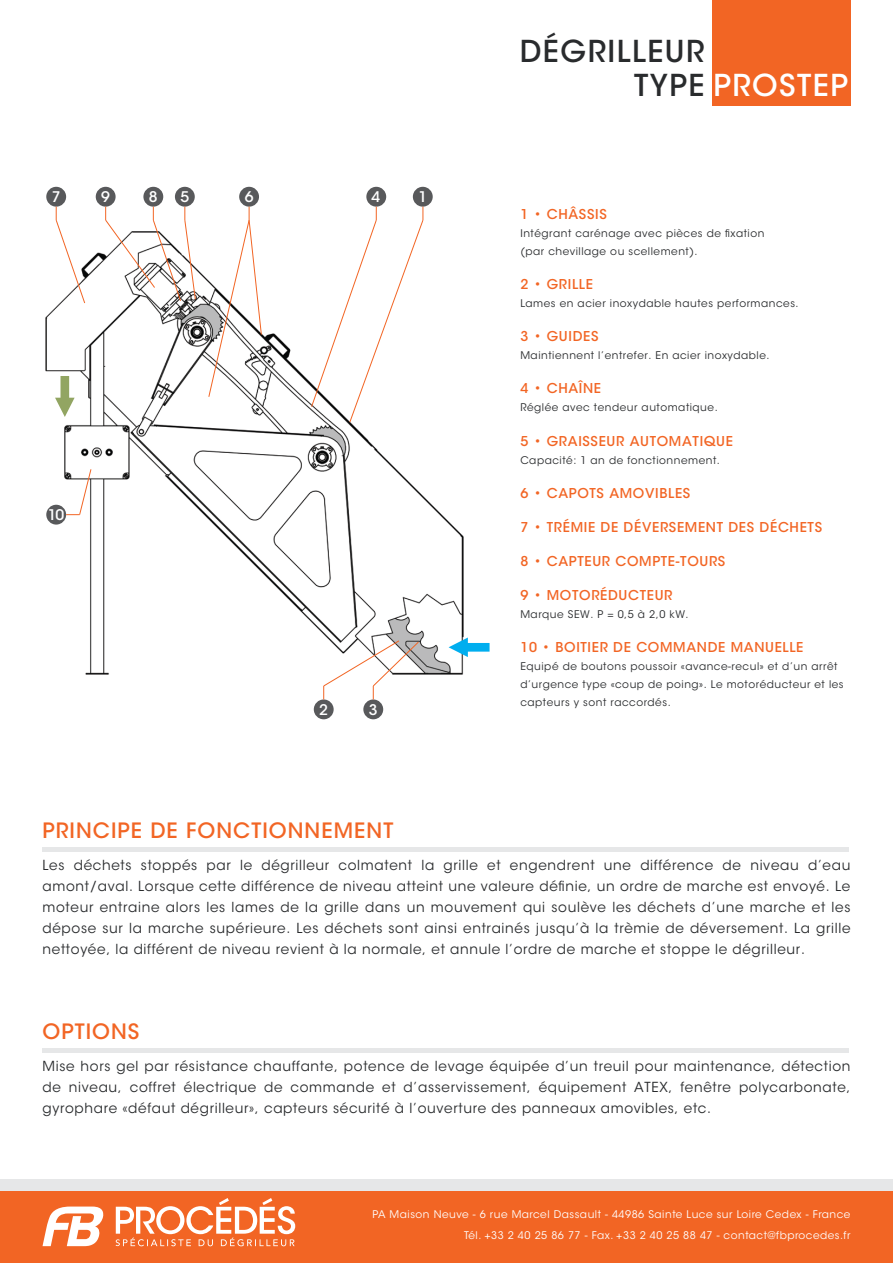
<style>
.page{position:relative;width:893px;height:1263px;background:#fff}
.page>*{position:absolute;margin:0;border:0;box-sizing:border-box;transform-origin:0 0}
.t1{font:500 30px/34.5px "ITC Avant Garde Std";letter-spacing:.05em;color:#292b2d}
.t2{font:500 21px "ITC Avant Garde Std";letter-spacing:.05em;color:#f26524}
.t3{font:500 14.55px "ITC Avant Garde Std";color:#fff}
.t4{font:13.8px/21px "ITC Avant Garde Std";letter-spacing:.05em;color:#292b2d;text-align:justify}
.t5{font:500 13.5px "ITC Avant Garde Std";letter-spacing:.05em;color:#f26524}
.t6{font:10.5px/18px "ITC Avant Garde Std";letter-spacing:.05em;color:#292b2d}
.t7{font:10.5px/21px "ITC Avant Garde Std";letter-spacing:.05em;color:#fff;text-align:right}
.s1{color:#fff}
</style>
<div class="page">
<div style="left:712px;top:0;width:138px;height:106px;background:#f26524"></div>
<div style="left:0;top:1190px;width:893px;height:73px;background:#f26524"></div>
<hr style="left:43px;top:848px;width:806px;height:4px;background:#e6e7e8">
<svg style="left:116px;top:1198px;width:179px;height:48px"></svg>
<svg style="left:43px;top:1206px;width:61px;height:40px"></svg>
<div style="left:0;top:1179px;width:893px;height:12px;background:#e6e7e8"></div>
<hr style="left:43px;top:1048px;width:806px;height:4px;background:#e6e7e8">
<img style="left:45px;top:252px;width:419px;height:423px">
<div style="left:413px;top:187px;width:20px;height:20px;background:#58595b;border-radius:50%"></div>
<div style="left:314px;top:699px;width:20px;height:20px;background:#58595b;border-radius:50%"></div>
<div style="left:363px;top:699px;width:20px;height:20px;background:#58595b;border-radius:50%"></div>
<div style="left:366px;top:187px;width:20px;height:20px;background:#58595b;border-radius:50%"></div>
<div style="left:46px;top:187px;width:20px;height:20px;background:#58595b;border-radius:50%"></div>
<div style="left:96px;top:187px;width:20px;height:20px;background:#58595b;border-radius:50%"></div>
<div style="left:46px;top:505px;width:20px;height:20px;background:#58595b;border-radius:50%"></div>
<div style="left:239px;top:187px;width:20px;height:20px;background:#58595b;border-radius:50%"></div>
<div style="left:143px;top:187px;width:20px;height:20px;background:#58595b;border-radius:50%"></div>
<div style="left:175px;top:187px;width:20px;height:20px;background:#58595b;border-radius:50%"></div>
<svg style="left:449px;top:637px;width:41px;height:20px"></svg>
<svg style="left:55px;top:376px;width:20px;height:41px"></svg>
<svg style="left:55px;top:207px;width:31px;height:97px"></svg>
<svg style="left:66px;top:468px;width:26px;height:48px"></svg>
<svg style="left:105px;top:207px;width:91px;height:95px"></svg>
<svg style="left:208px;top:207px;width:54px;height:191px"></svg>
<svg style="left:311px;top:207px;width:113px;height:216px"></svg>
<svg style="left:323px;top:640px;width:96px;height:59px"></svg>
<p class="t3" style="left:52px;top:188px;width:10px">7</p>
<p class="t3" style="left:101px;top:188px;width:10px">9</p>
<p class="t3" style="left:371px;top:188px;width:10px">4</p>
<p class="t3" style="left:149px;top:188px;width:10px">8</p>
<p class="t3" style="left:180px;top:188px;width:10px">5</p>
<p class="t3" style="left:245px;top:188px;width:10px">6</p>
<p class="t3" style="left:418px;top:188px;width:10px">1</p>
<p class="t3" style="left:48px;top:506px;width:18px">10</p>
<p class="t3" style="left:319px;top:700px;width:10px">2</p>
<p class="t3" style="left:369px;top:701px;width:10px">3</p>
<h2 class="t2" style="left:43px;top:818px;width:352px">PRINCIPE DE FONCTIONNEMENT</h2>
<h1 class="t1" style="left:634px;top:34px;width:215px;text-indent:-114px">DÉGRILLEUR<br>TYPE <span class="s1">PROSTEP</span></h1>
<p class="t5" style="left:520px;top:206px;width:88px">1 • CHÂSSIS</p>
<p class="t6" style="left:520px;top:225px;width:246px">Intégrant carénage avec pièces de fixation (par chevillage ou scellement).</p>
<p class="t5" style="left:520px;top:276px;width:74px">2 • GRILLE</p>
<p class="t6" style="left:520px;top:295px;width:280px">Lames en acier inoxydable hautes performances.</p>
<p class="t5" style="left:520px;top:328px;width:80px">3 • GUIDES</p>
<p class="t6" style="left:520px;top:347px;width:251px">Maintiennent l’entrefer. En acier inoxydable.</p>
<p class="t5" style="left:520px;top:380px;width:82px">4 • CHAÎNE</p>
<p class="t6" style="left:520px;top:399px;width:199px">Réglée avec tendeur automatique.</p>
<p class="t5" style="left:520px;top:432px;width:214px">5 • GRAISSEUR AUTOMATIQUE</p>
<p class="t6" style="left:520px;top:451px;width:201px">Capacité: 1 an de fonctionnement.</p>
<p class="t5" style="left:520px;top:484px;width:171px">6 • CAPOTS AMOVIBLES</p>
<p class="t5" style="left:520px;top:518px;width:303px">7 • TRÉMIE DE DÉVERSEMENT DES DÉCHETS</p>
<p class="t5" style="left:520px;top:552px;width:206px">8 • CAPTEUR COMPTE-TOURS</p>
<p class="t5" style="left:520px;top:586px;width:154px">9 • MOTORÉDUCTEUR</p>
<p class="t6" style="left:520px;top:605px;width:170px">Marque SEW. P = 0,5 à 2,0 kW.</p>
<p class="t5" style="left:520px;top:638px;width:285px">10 • BOITIER DE COMMANDE MANUELLE</p>
<p class="t6" style="left:520px;top:657px;width:325px">Equipé de boutons poussoir «avance-recul» et d’un arrêt d’urgence type «coup de poing». Le motoréducteur et les capteurs y sont raccordés.</p>
<p class="t4" style="left:43px;top:855px;width:809px">Les déchets stoppés par le dégrilleur colmatent la grille et engendrent une différence de niveau d’eau amont/aval. Lorsque cette différence de niveau atteint une valeure définie, un ordre de marche est envoyé. Le moteur entraine alors les lames de la grille dans un mouvement qui soulève les déchets d’une marche et les dépose sur la marche supérieure. Les déchets sont ainsi entrainés jusqu’à la trèmie de déversement. La grille nettoyée, la différent de niveau revient à la normale, et annule l’ordre de marche et stoppe le dégrilleur.</p>
<h2 class="t2" style="left:43px;top:1018px;width:98px">OPTIONS</h2>
<p class="t4" style="left:43px;top:1055px;width:809px">Mise hors gel par résistance chauffante, potence de levage équipée d’un treuil pour maintenance, détection de niveau, coffret électrique de commande et d’asservissement, équipement ATEX, fenêtre polycarbonate, gyrophare «défaut dégrilleur», capteurs sécurité à l’ouverture des panneaux amovibles, etc.</p>
<p class="t7" style="left:373px;top:1203px;width:479px">PA Maison Neuve - 6 rue Marcel Dassault - 44986 Sainte Luce sur Loire Cedex - France<br>Tél. +33 2 40 25 86 77 - Fax. +33 2 40 25 88 47 - contact@fbprocedes.fr</p>
</div>
